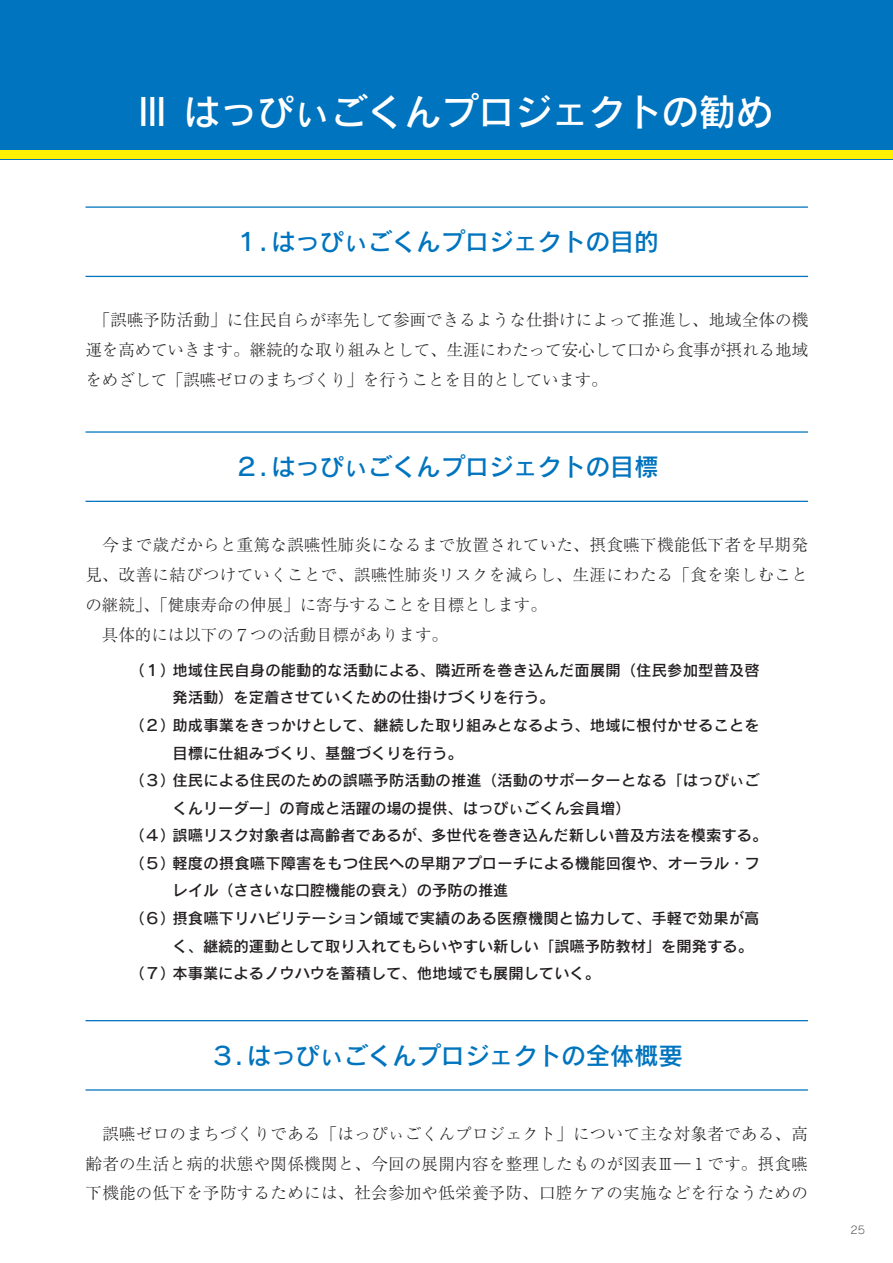
<style>
.page{position:relative;width:893px;height:1263px;background:#fff}
.page>*{position:absolute;margin:0;border:0;box-sizing:border-box;transform-origin:0 0}
.t1{font:37.2px "Rodin Pro DB";letter-spacing:-.01em;color:#fff}
.t2{font:24.45px "Rodin Pro DB";letter-spacing:-.01em;color:#0074be}
.t3{font:300 16.5px/29.7px "Ryumin Pro";letter-spacing:.02em;color:#231f20;text-align:justify}
.t4{font:15.3px "Rodin Pro DB";letter-spacing:.01em;color:#231f20}
.t5{font:10.65px "Rodin Pro L";color:#231f20}
</style>
<div class="page">
<hr style="left:86px;top:1020px;width:722px;height:1px;background:#0074be">
<hr style="left:86px;top:1089px;width:722px;height:1px;background:#0074be">
<div style="left:0;top:0;width:893px;height:159px;background:#0074be"></div>
<hr style="left:86px;top:206px;width:722px;height:2px;background:#0074be">
<hr style="left:86px;top:276px;width:722px;height:1px;background:#0074be">
<hr style="left:86px;top:431px;width:722px;height:2px;background:#0074be">
<hr style="left:86px;top:501px;width:722px;height:1px;background:#0074be">
<div style="left:0;top:151px;width:893px;height:8px;background:#fff101"></div>
<h1 class="t1" style="left:134px;top:88px;width:640px">Ⅲ はっぴぃごくんプロジェクトの勧め</h1>
<h2 class="t2" style="left:235px;top:226px;width:425px">１．はっぴぃごくんプロジェクトの目的</h2>
<p class="t3" style="left:86px;top:304px;width:724px">　「誤嚥予防活動」に住民自らが率先して参画できるような仕掛けによって推進し、地域全体の機運を高めていきます。継続的な取り組みとして、生涯にわたって安心して口から食事が摂れる地域をめざして「誤嚥ゼロのまちづくり」を行うことを目的としています。</p>
<h2 class="t2" style="left:235px;top:451px;width:425px">２．はっぴぃごくんプロジェクトの目標</h2>
<p class="t3" style="left:86px;top:529px;width:724px;text-align:left">　今まで歳だからと重篤な誤嚥性肺炎になるまで放置されていた、摂食嚥下機能低下者を早期発見、改善に結びつけていくことで、誤嚥性肺炎リスクを減らし、生涯にわたる「食を楽しむことの継続」、「健康寿命の伸展」に寄与することを目標とします。<br>　具体的には以下の７つの活動目標があります。</p>
<p class="t4" style="left:130px;top:660px;width:632px">（１）地域住民自身の能動的な活動による、隣近所を巻き込んだ面展開（住民参加型普及啓</p>
<p class="t4" style="left:172px;top:687px;width:383px">発活動）を定着させていくための仕掛けづくりを行う。</p>
<p class="t4" style="left:130px;top:715px;width:632px">（２）助成事業をきっかけとして、継続した取り組みとなるよう、地域に根付かせることを</p>
<p class="t4" style="left:172px;top:743px;width:292px">目標に仕組みづくり、基盤づくりを行う。</p>
<p class="t4" style="left:130px;top:770px;width:632px">（３）住民による住民のための誤嚥予防活動の推進（活動のサポーターとなる「はっぴぃご</p>
<p class="t4" style="left:172px;top:798px;width:460px">くんリーダー」の育成と活躍の場の提供、はっぴぃごくん会員増）</p>
<p class="t4" style="left:130px;top:825px;width:639px">（４）誤嚥リスク対象者は高齢者であるが、多世代を巻き込んだ新しい普及方法を模索する。</p>
<p class="t4" style="left:130px;top:853px;width:632px">（５）軽度の摂食嚥下障害をもつ住民への早期アプローチによる機能回復や、オーラル・フ</p>
<p class="t4" style="left:172px;top:880px;width:338px">レイル（ささいな口腔機能の衰え）の予防の推進</p>
<p class="t4" style="left:130px;top:908px;width:631px">（６）摂食嚥下リハビリテーション領域で実績のある医療機関と協力して、手軽で効果が高</p>
<p class="t4" style="left:172px;top:936px;width:582px">く、継続的運動として取り入れてもらいやすい新しい「誤嚥予防教材」を開発する。</p>
<p class="t4" style="left:130px;top:963px;width:472px">（７）本事業によるノウハウを蓄積して、他地域でも展開していく。</p>
<h2 class="t2" style="left:211px;top:1040px;width:474px">３．はっぴぃごくんプロジェクトの全体概要</h2>
<p class="t3" style="left:86px;top:1117px;width:724px">　誤嚥ゼロのまちづくりである「はっぴぃごくんプロジェクト」について主な対象者である、高齢者の生活と病的状態や関係機関と、今回の展開内容を整理したものが図表Ⅲ―１です。摂食嚥下機能の低下を予防するためには、社会参加や低栄養予防、口腔ケアの実施などを行なうための</p>
<p class="t5" style="left:850px;top:1223px;width:16px">25</p>
</div>
